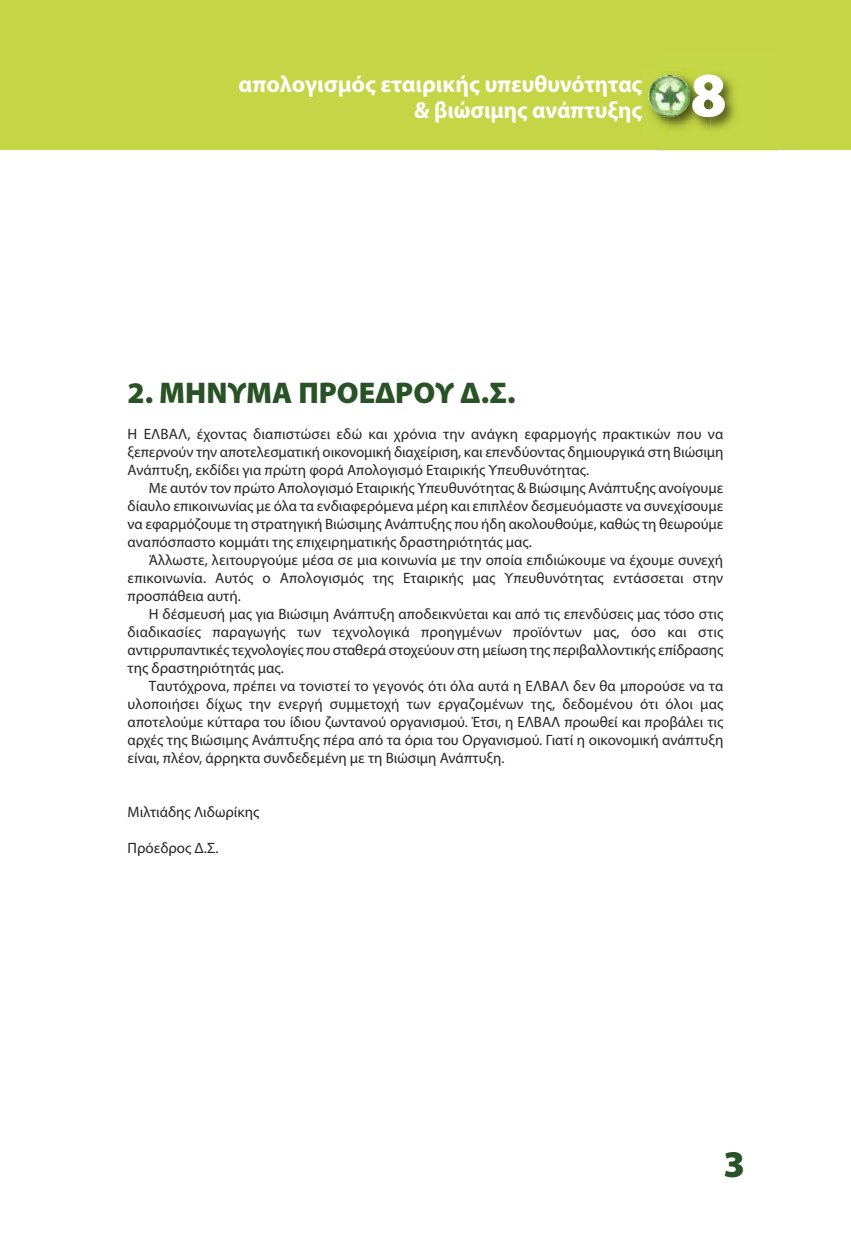
<style>
.page{position:relative;width:851px;height:1234px;background:#fff}
.page>*{position:absolute;margin:0;border:0;box-sizing:border-box;transform-origin:0 0}
.t1{font:900 63.45px "Myriad Pro";color:#fff}
.t2{font:900 30px "Myriad Pro";color:#295326}
.t3{font:700 23.4px/25.5px "Myriad Pro";color:#fff;text-align:right}
.t4{font:15px "Myriad Pro";color:#272627}
</style>
<div class="page">
<div style="left:0;top:0;width:850px;height:150px;background:#c4d646"></div>
<img style="left:641px;top:106px;width:18px;height:17px">
<img style="left:648px;top:78px;width:11px;height:39px">
<img style="left:659px;top:74px;width:120px;height:77px">
<img style="left:659px;top:68px;width:51px;height:69px">
<img style="left:659px;top:75px;width:31px;height:42px">
<p class="t3" style="left:238px;top:73px;width:405px">απολογισμός εταιρικής υπευθυνότητας &amp; βιώσιμης ανάπτυξης</p>
<p class="t1" style="left:690px;top:71px;width:38px">8</p>
<p class="t2" style="left:128px;top:381px;width:389px">2. ΜΗΝΥΜΑ ΠΡΟΕΔΡΟΥ Δ.Σ.</p>
<p class="t4" style="left:128px;top:428px;width:597px">Η ΕΛΒΑΛ, έχοντας διαπιστώσει εδώ και χρόνια την ανάγκη εφαρμογής πρακτικών που να</p>
<p class="t4" style="left:128px;top:446px;width:597px">ξεπερνούν την αποτελεσματική οικονομική διαχείριση, και επενδύοντας δημιουργικά στη Βιώσιμη</p>
<p class="t4" style="left:128px;top:464px;width:463px">Ανάπτυξη, εκδίδει για πρώτη φορά Απολογισμό Εταιρικής Υπευθυνότητας.</p>
<p class="t4" style="left:149px;top:482px;width:575px">Mε αυτόν τον πρώτο Απολογισμό Εταιρικής Υπευθυνότητας &amp; Βιώσιμης Ανάπτυξης ανοίγουμε</p>
<p class="t4" style="left:128px;top:500px;width:597px">δίαυλο επικοινωνίας με όλα τα ενδιαφερόμενα μέρη και επιπλέον δεσμευόμαστε να συνεχίσουμε</p>
<p class="t4" style="left:128px;top:518px;width:597px">να εφαρμόζουμε τη στρατηγική Βιώσιμης Ανάπτυξης που ήδη ακολουθούμε, καθώς τη θεωρούμε</p>
<p class="t4" style="left:128px;top:536px;width:405px">αναπόσπαστο κομμάτι της επιχειρηματικής δραστηριότητάς μας.</p>
<p class="t4" style="left:149px;top:554px;width:575px">Άλλωστε, λειτουργούμε μέσα σε μια κοινωνία με την οποία επιδιώκουμε να έχουμε συνεχή</p>
<p class="t4" style="left:128px;top:572px;width:597px">επικοινωνία. Αυτός ο Απολογισμός της Εταιρικής μας Υπευθυνότητας εντάσσεται στην</p>
<p class="t4" style="left:128px;top:590px;width:115px">προσπάθεια αυτή.</p>
<p class="t4" style="left:149px;top:608px;width:576px">Η δέσμευσή μας για Βιώσιμη Ανάπτυξη αποδεικνύεται και από τις επενδύσεις μας τόσο στις</p>
<p class="t4" style="left:128px;top:626px;width:597px">διαδικασίες παραγωγής των τεχνολογικά προηγμένων προϊόντων μας, όσο και στις</p>
<p class="t4" style="left:128px;top:644px;width:597px">αντιρρυπαντικές τεχνολογίες που σταθερά στοχεύουν στη μείωση της περιβαλλοντικής επίδρασης</p>
<p class="t4" style="left:128px;top:662px;width:158px">της δραστηριότητάς μας.</p>
<p class="t4" style="left:149px;top:680px;width:576px">Ταυτόχρονα, πρέπει να τονιστεί το γεγονός ότι όλα αυτά η ΕΛΒΑΛ δεν θα μπορούσε να τα</p>
<p class="t4" style="left:128px;top:698px;width:597px">υλοποιήσει δίχως την ενεργή συμμετοχή των εργαζομένων της, δεδομένου ότι όλοι μας</p>
<p class="t4" style="left:128px;top:716px;width:597px">αποτελούμε κύτταρα του ίδιου ζωντανού οργανισμού. Έτσι, η ΕΛΒΑΛ προωθεί και προβάλει τις</p>
<p class="t4" style="left:128px;top:734px;width:597px">αρχές της Βιώσιμης Ανάπτυξης πέρα από τα όρια του Οργανισμού. Γιατί η οικονομική ανάπτυξη</p>
<p class="t4" style="left:128px;top:752px;width:378px">είναι, πλέον, άρρηκτα συνδεδεμένη με τη Βιώσιμη Ανάπτυξη.</p>
<p class="t4" style="left:128px;top:806px;width:133px">Μιλτιάδης Λιδωρίκης</p>
<p class="t4" style="left:128px;top:842px;width:92px">Πρόεδρος Δ.Σ.</p>
</div>
